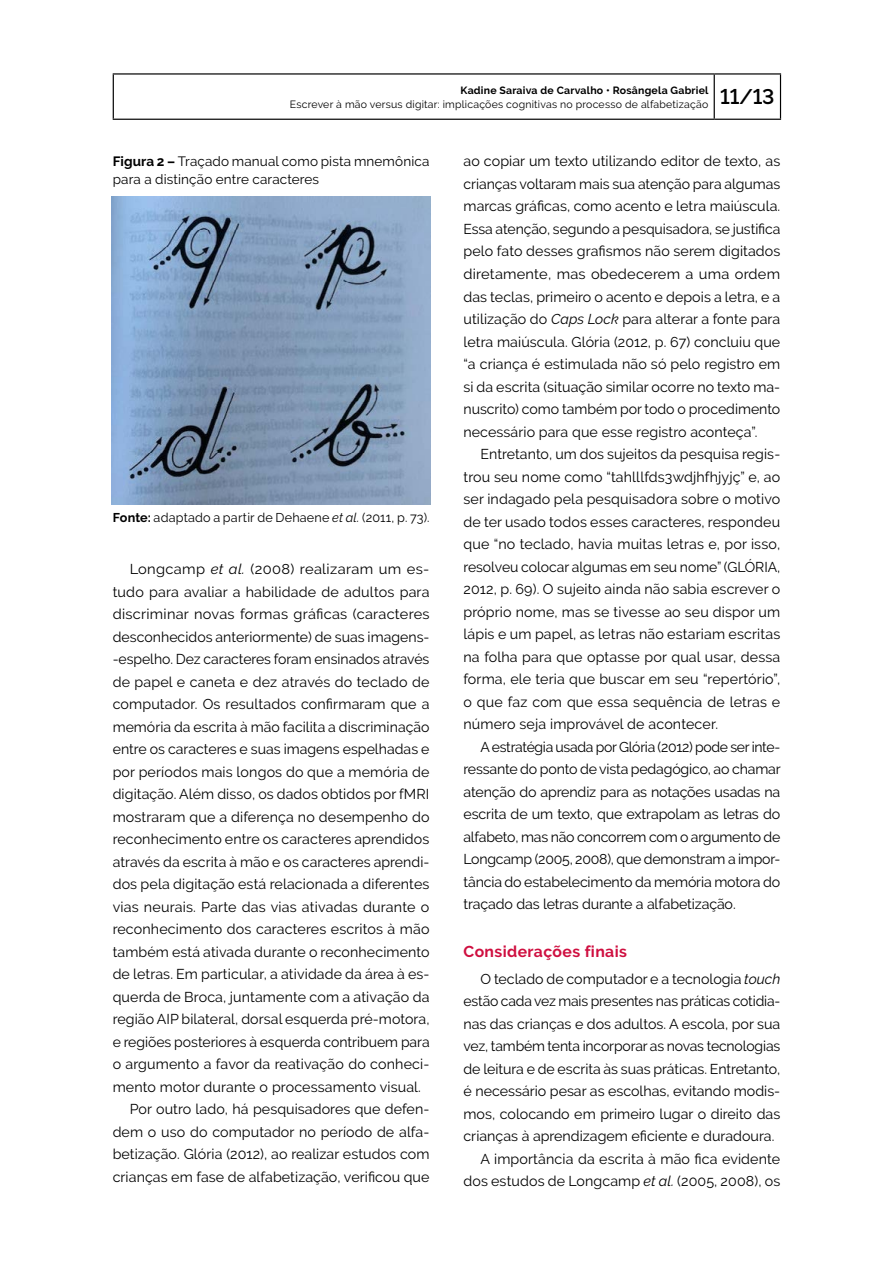
<style>
.page{position:relative;width:893px;height:1263px;background:#fff}
.page>*{position:absolute;margin:0;border:0;box-sizing:border-box;transform-origin:0 0}
.Subtitulo{font:700 15.75px "Raleway";letter-spacing:.025em;color:#cf0f40}
.Miolo{font:14.25px/22.5px "Raleway";letter-spacing:.005em;color:#000;text-align:justify}
.Figura{font:13.5px/18px "Raleway";letter-spacing:.01em;color:#000}
.Fonte{font:12.75px "Raleway";letter-spacing:.015em;color:#000}
.t1{font:10.5px/13.5px "Raleway";letter-spacing:.02em;color:#000}
.s1{font-weight:700}
.s2{font-style:italic}
</style>
<div class="page">
<hr style="left:714px;top:75px;width:1px;height:44px;background:#000">
<hr style="left:113px;top:73px;width:601px;height:2px;background:#000">
<hr style="left:113px;top:75px;width:1px;height:44px;background:#000">
<hr style="left:714px;top:73px;width:67px;height:2px;background:#000">
<hr style="left:780px;top:75px;width:1px;height:44px;background:#000">
<hr style="left:113px;top:119px;width:601px;height:1px;background:#000">
<hr style="left:714px;top:119px;width:67px;height:1px;background:#000">
<img style="left:112px;top:197px;width:318px;height:307px">
<p class="t1" style="left:290px;top:84px;width:486px;text-indent:170px"><span class="s1">Kadine Saraiva de Carvalho • Rosângela Gabriel<br></span>Escrever à mão versus digitar: implicações cognitivas no processo de alfabetização <sup>11/13</sup></p>
<p class="Figura" style="left:113px;top:152px;width:318px"><span class="s1">Figura 2 –</span> Traçado manual como pista mnemônica para a distinção entre caracteres</p>
<p class="Fonte" style="left:113px;top:510px;width:318px"><span class="s1">Fonte:</span> adaptado a partir de Dehaene <span class="s2">et al.</span> (2011, p. 73).</p>
<p class="Miolo" style="left:113px;top:558px;width:318px;text-indent:17px">Longcamp <span class="s2">et al.</span> (2008) realizaram um es&shy;tudo para avaliar a habilidade de adultos para discriminar novas formas gráficas (caracteres desconhecidos anteriormente) de suas imagens--espelho. Dez caracteres foram ensinados através de papel e caneta e dez através do teclado de computador. Os resultados confirmaram que a memória da escrita à mão facilita a discriminação entre os caracteres e suas imagens espelhadas e por períodos mais longos do que a memória de digitação. Além disso, os dados obtidos por fMRI mostraram que a diferença no desempenho do reconhecimento entre os caracteres aprendidos através da escrita à mão e os caracteres aprendi&shy;dos pela digitação está relacionada a diferentes vias neurais. Parte das vias ativadas durante o reconhecimento dos caracteres escritos à mão também está ativada durante o reconhecimento de letras. Em particular, a atividade da área à es&shy;querda de Broca, juntamente com a ativação da região AIP bilateral, dorsal esquerda pré-motora, e regiões posteriores à esquerda contribuem para o argumento a favor da reativação do conheci&shy;mento motor durante o processamento visual.</p>
<p class="Miolo" style="left:113px;top:1098px;width:318px;text-indent:17px">Por outro lado, há pesquisadores que defen&shy;dem o uso do computador no período de alfa&shy;betização. Glória (2012), ao realizar estudos com crianças em fase de alfabetização, verificou que</p>
<p class="Miolo" style="left:463px;top:150px;width:318px">ao copiar um texto utilizando editor de texto, as crianças voltaram mais sua atenção para algumas marcas gráficas, como acento e letra maiúscula.<br>Essa atenção, segundo a pesquisadora, se justifica pelo fato desses grafismos não serem digitados diretamente, mas obedecerem a uma ordem das teclas, primeiro o acento e depois a letra, e a utilização do <span class="s2">Caps Lock</span> para alterar a fonte para letra maiúscula. Glória (2012, p. 67) concluiu que “a criança é estimulada não só pelo registro em si da escrita (situação similar ocorre no texto ma&shy;nuscrito) como também por todo o procedimento necessário para que esse registro aconteça”.</p>
<p class="Miolo" style="left:463px;top:443px;width:318px;text-indent:17px">Entretanto, um dos sujeitos da pesquisa regis&shy;trou seu nome como “tahlllfds3wdjhfhjyjç” e, ao ser indagado pela pesquisadora sobre o motivo de ter usado todos esses caracteres, respondeu que “no teclado, havia muitas letras e, por isso, resolveu colocar algumas em seu nome” (GLÓRIA, 2012, p. 69). O sujeito ainda não sabia escrever o próprio nome, mas se tivesse ao seu dispor um lápis e um papel, as letras não estariam escritas na folha para que optasse por qual usar, dessa forma, ele teria que buscar em seu “repertório”, o que faz com que essa sequência de letras e número seja improvável de acontecer.</p>
<p class="Miolo" style="left:463px;top:735px;width:319px;text-indent:17px">A estratégia usada por Glória (2012) pode ser inte&shy;ressante do ponto de vista pedagógico, ao chamar atenção do aprendiz para as notações usadas na escrita de um texto, que extrapolam as letras do alfabeto, mas não concorrem com o argumento de Longcamp (2005, 2008), que demonstram a impor&shy;tância do estabelecimento da memória motora do traçado das letras durante a alfabetização.</p>
<p class="Subtitulo" style="left:463px;top:942px;width:165px">Considerações finais</p>
<p class="Miolo" style="left:463px;top:967px;width:318px;text-indent:17px">O teclado de computador e a tecnologia <span class="s2">touch </span>estão cada vez mais presentes nas práticas cotidia&shy;nas das crianças e dos adultos. A escola, por sua vez, também tenta incorporar as novas tecnologias de leitura e de escrita às suas práticas. Entretanto, é necessário pesar as escolhas, evitando modis&shy;mos, colocando em primeiro lugar o direito das crianças à aprendizagem eficiente e duradoura.</p>
<p class="Miolo" style="left:463px;top:1147px;width:318px;text-align:right">A importância da escrita à mão fica evidente dos estudos de Longcamp <span class="s2">et al.</span> (2005, 2008), os</p>
</div>
